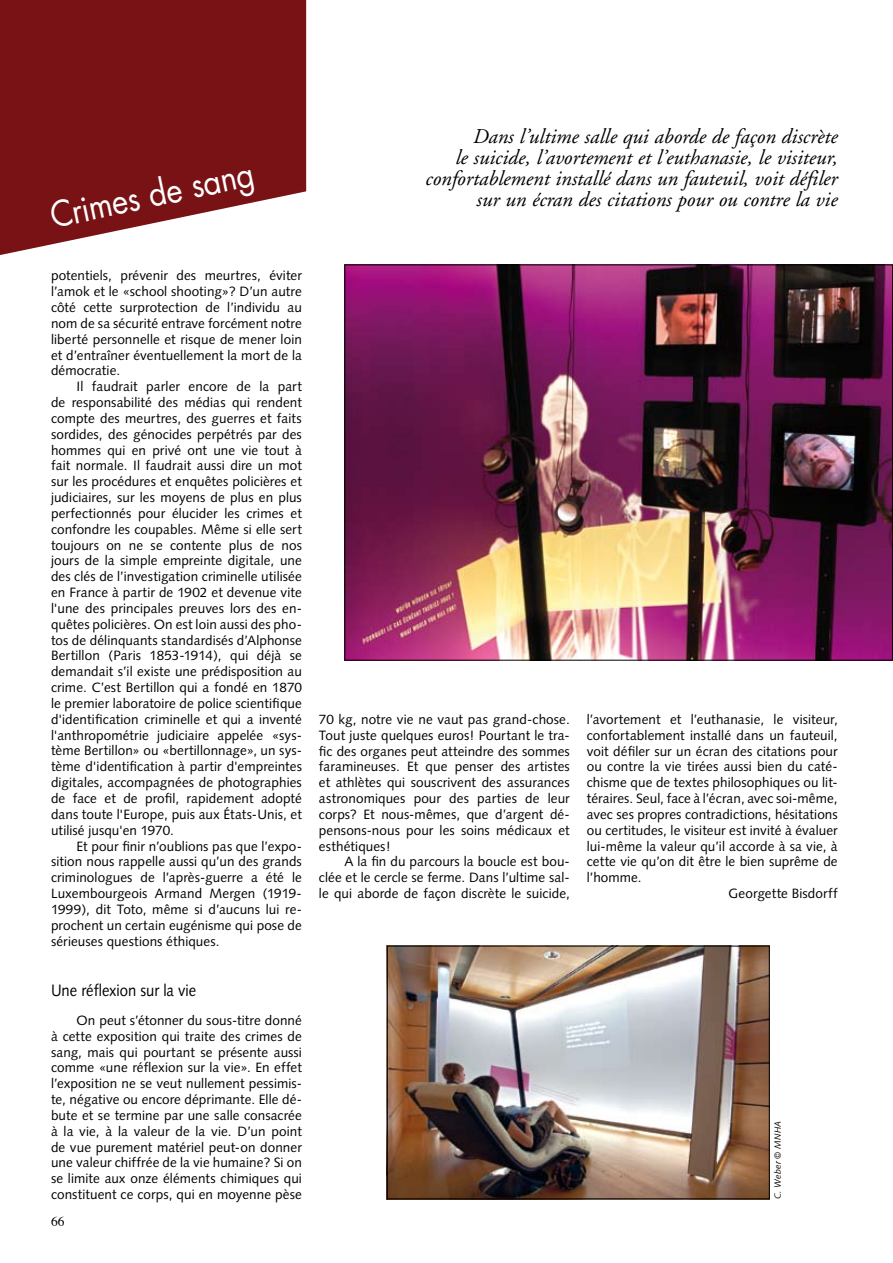
<style>
.page{position:relative;width:893px;height:1263px;background:#fff}
.page>*{position:absolute;margin:0;border:0;box-sizing:border-box;transform-origin:0 0}
.t1{font:34.5px "Futura";color:#fff;scale:.9 1}
.t2{font:italic 21px/21px "Adobe Garamond";color:#000;text-align:right}
.t3{font:16.5px "Syntax";letter-spacing:-.005em;color:#000;scale:.9 1}
.t4{font:13.5px/15.9px "Syntax";letter-spacing:.005em;color:#000;text-align:justify}
.t5{font:13.5px "Times";color:#000}
.t6{font:italic 9px "Syntax";letter-spacing:.025em;color:#000}
</style>
<div class="page">
<svg style="left:0;top:0;width:306px;height:255px;background:#892f32"></svg>
<img style="left:346px;top:266px;width:545px;height:392px">
<img style="left:389px;top:948px;width:379px;height:249px">
<div style="left:387px;top:946px;width:383px;height:253px;border:1px solid #000"></div>
<h1 class="t1" style="left:46px;top:193px;width:232px;rotate:-12deg">Crimes de sang</h1>
<p class="t4" style="left:51px;top:268px;width:252px">potentiels, prévenir des meurtres, éviter l’amok et le «school shooting»? D’un autre côté cette surprotection de l’individu au nom de sa sécurité entrave forcément notre liberté personnelle et risque de mener loin et d’entraîner éventuellement la mort de la démocratie.</p>
<p class="t4" style="left:51px;top:379px;width:252px;text-indent:26px">Il faudrait parler encore de la part de responsabilité des médias qui rendent compte des meurtres, des guerres et faits sordides, des génocides perpétrés par des hommes qui en privé ont une vie tout à fait normale. Il faudrait aussi dire un mot sur les procédures et enquêtes policières et judiciaires, sur les moyens de plus en plus perfectionnés pour élucider les crimes et confondre les coupables. Même si elle sert toujours on ne se contente plus de nos jours de la simple empreinte digitale, une des clés de l’investigation criminelle utilisée en France à partir de 1902 et devenue vite l'une des principales preuves lors des en&shy;quêtes policières. On est loin aussi des pho&shy;tos de délinquants standardisés d’Alphonse Bertillon (Paris 1853-1914), qui déjà se demandait s’il existe une prédisposition au crime. C’est Bertillon qui a fondé en 1870 le premier laboratoire de police scientifique d'identification criminelle et qui a inventé l'anthropométrie judiciaire appelée «sys&shy;tème Bertillon» ou «bertillonnage», un sys&shy;tème d'identification à partir d'empreintes digitales, accompagnées de photographies de face et de profil, rapidement adopté dans toute l'Europe, puis aux États-Unis, et utilisé jusqu'en 1970.</p>
<p class="t4" style="left:51px;top:838px;width:252px;text-indent:26px">Et pour finir n’oublions pas que l’expo&shy;sition nous rappelle aussi qu’un des grands criminologues de l’après-guerre a été le Luxembourgeois Armand Mergen (1919- 1999), dit Toto, même si d’aucuns lui re&shy;prochent un certain eugénisme qui pose de sérieuses questions éthiques.</p>
<p class="t3" style="left:51px;top:980px;width:163px">Une réflexion sur la vie</p>
<p class="t4" style="left:51px;top:1012px;width:252px;text-indent:26px">On peut s’étonner du sous-titre donné à cette exposition qui traite des crimes de sang, mais qui pourtant se présente aussi comme «une réflexion sur la vie». En effet l’exposition ne se veut nullement pessimis&shy;te, négative ou encore déprimante. Elle dé&shy;bute et se termine par une salle consacrée à la vie, à la valeur de la vie. D’un point de vue purement matériel peut-on donner une valeur chiffrée de la vie humaine? Si on se limite aux onze éléments chimiques qui constituent ce corps, qui en moyenne pèse</p>
<p class="t5" style="left:51px;top:1209px;width:15px">66</p>
<h2 class="t2" style="left:426px;top:126px;width:414px">Dans l’ultime salle qui aborde de façon discrète<br>le suicide, l’avortement et l’euthanasie, le visiteur, confortablement installé dans un fauteuil, voit défiler sur un écran des citations pour ou contre la vie</h2>
<p class="t4" style="left:319px;top:711px;width:252px">70 kg, notre vie ne vaut pas grand-chose.<br>Tout juste quelques euros! Pourtant le tra&shy;fic des organes peut atteindre des sommes faramineuses. Et que penser des artistes et athlètes qui souscrivent des assurances astronomiques pour des parties de leur corps? Et nous-mêmes, que d’argent dé&shy;pensons-nous pour les soins médicaux et esthétiques!</p>
<p class="t4" style="left:319px;top:854px;width:252px;text-indent:26px">A la fin du parcours la boucle est bou&shy;clée et le cercle se ferme. Dans l’ultime sal&shy;le qui aborde de façon discrète le suicide,</p>
<p class="t4" style="left:587px;top:711px;width:252px">l’avortement et l’euthanasie, le visiteur,</p>
<p class="t4" style="left:587px;top:727px;width:252px">confortablement installé dans un fauteuil,</p>
<p class="t4" style="left:587px;top:743px;width:252px">voit défiler sur un écran des citations pour</p>
<p class="t4" style="left:587px;top:759px;width:252px">ou contre la vie tirées aussi bien du caté-</p>
<p class="t4" style="left:587px;top:775px;width:252px">chisme que de textes philosophiques ou lit-</p>
<p class="t4" style="left:587px;top:790px;width:252px">téraires. Seul, face à l’écran, avec soi-même,</p>
<p class="t4" style="left:587px;top:806px;width:252px">avec ses propres contradictions, hésitations</p>
<p class="t4" style="left:587px;top:822px;width:252px">ou certitudes, le visiteur est invité à évaluer</p>
<p class="t4" style="left:587px;top:838px;width:252px">lui-même la valeur qu’il accorde à sa vie, à</p>
<p class="t4" style="left:587px;top:854px;width:252px">cette vie qu’on dit être le bien suprême de</p>
<p class="t4" style="left:587px;top:870px;width:56px">l’homme.</p>
<p class="t4" style="left:729px;top:885px;width:111px">Georgette Bisdorff</p>
<p class="t6" style="left:772px;top:1199px;width:80px;rotate:-90deg">C. Weber © MNHA</p>
</div>
